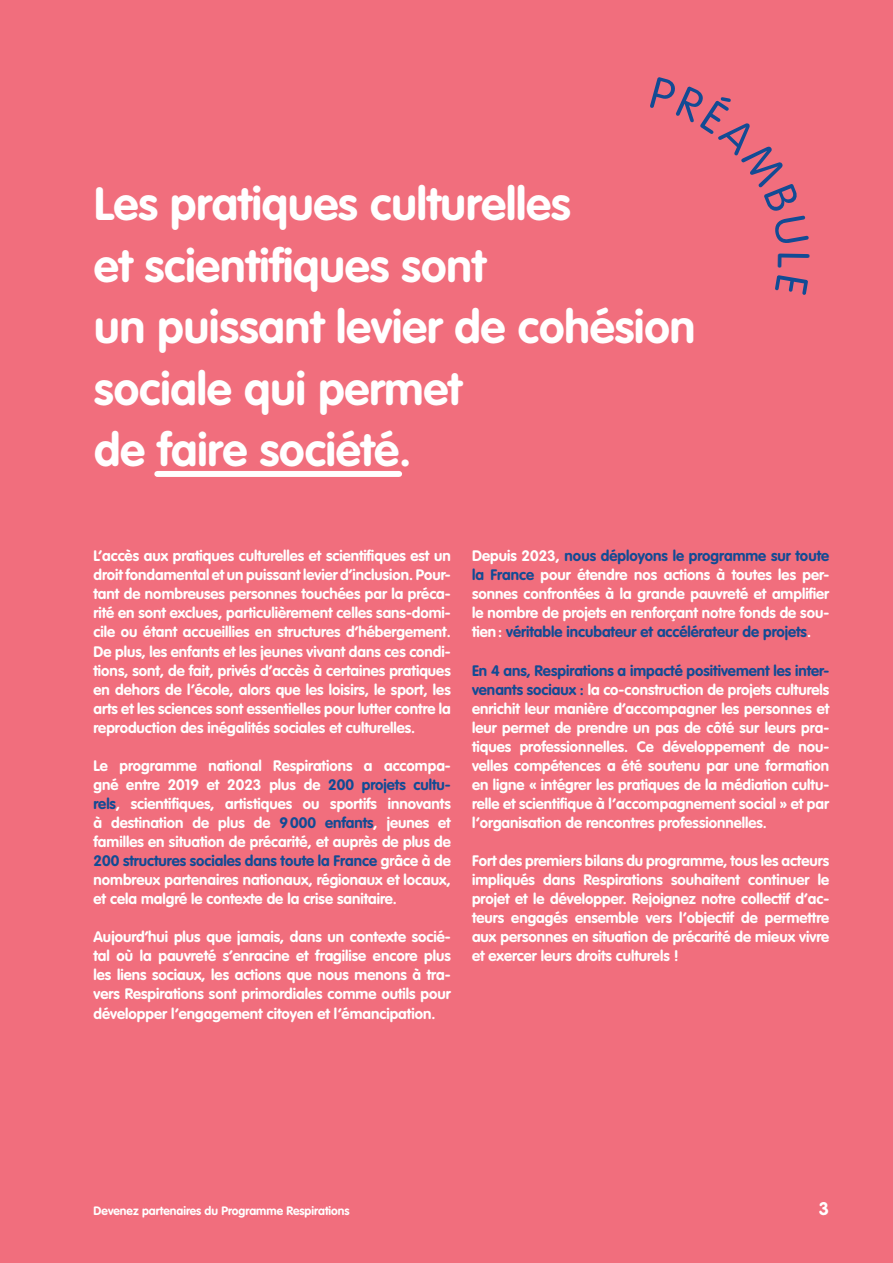
<style>
.page{position:relative;width:893px;height:1263px;background:#f16e7d}
.page>*{position:absolute;margin:0;border:0;box-sizing:border-box;transform-origin:0 0}
.t1{font:700 45.9px/61.5px "VAG Rounded LT Pro";color:#fff}
.texte_courant{font:700 18px "VAG Rounded LT Pro";color:#fff}
.texte_courant-2{font:700 15px/19px "VAG Rounded LT Pro";color:#fff;text-align:justify}
.t2{font:700 12px "VAG Rounded LT Pro";color:#fff}
.s1{color:#124b94}
</style>
<div class="page">
<div style="left:157px;top:471px;width:242px;height:6px;background:#fff"></div>
<p class="t1" style="left:94px;top:174px;width:603px">Les pratiques culturelles<br>et scientifiques sont<br>un puissant levier de cohésion sociale qui permet<br>de faire société.</p>
<p class="texte_courant-2" style="left:94px;top:547px;width:359px">L’accès aux pratiques culturelles et scientifiques est un droit fondamental et un puissant levier d’inclusion. Pour&shy;tant de nombreuses personnes touchées par la préca&shy;rité en sont exclues, particulièrement celles sans-domi&shy;cile ou étant accueillies en structures d’hébergement.<br>De plus, les enfants et les jeunes vivant dans ces condi&shy;tions, sont, de fait, privés d’accès à certaines pratiques en dehors de l’école, alors que les loisirs, le sport, les arts et les sciences sont essentielles pour lutter contre la reproduction des inégalités sociales et culturelles.</p>
<p class="texte_courant-2" style="left:94px;top:756px;width:359px">Le programme national Respirations a accompa&shy;gné entre 2019 et 2023 plus de <span class="s1">200 projets cultu&shy;rels</span>, scientifiques, artistiques ou sportifs innovants à destination de plus de <span class="s1">9000 enfants</span>, jeunes et familles en situation de précarité, et auprès de plus de <span class="s1">200 structures sociales dans toute la France</span> grâce à de nombreux partenaires nationaux, régionaux et locaux, et cela malgré le contexte de la crise sanitaire.</p>
<p class="texte_courant-2" style="left:94px;top:928px;width:359px">Aujourd’hui plus que jamais, dans un contexte socié&shy;tal où la pauvreté s’enracine et fragilise encore plus les liens sociaux, les actions que nous menons à tra&shy;vers Respirations sont primordiales comme outils pour développer l’engagement citoyen et l’émancipation.</p>
<p class="texte_courant-2" style="left:472px;top:547px;width:359px">Depuis 2023, <span class="s1">nous déployons le programme sur toute la France</span> pour étendre nos actions à toutes les per&shy;sonnes confrontées à la grande pauvreté et amplifier le nombre de projets en renforçant notre fonds de sou&shy;tien: <span class="s1">véritable incubateur et accélérateur de projets</span>.</p>
<p class="texte_courant-2" style="left:472px;top:661px;width:359px"><span class="s1">En 4 ans, Respirations a impacté positivement les inter&shy;venants sociaux :</span> la co-construction de projets culturels enrichit leur manière d’accompagner les personnes et leur permet de prendre un pas de côté sur leurs pra&shy;tiques professionnelles. Ce développement de nou&shy;velles compétences a été soutenu par une formation en ligne « intégrer les pratiques de la médiation cultu&shy;relle et scientifique à l’accompagnement social » et par l’organisation de rencontres professionnelles.</p>
<p class="texte_courant-2" style="left:472px;top:851px;width:359px">Fort des premiers bilans du programme, tous les acteurs impliqués dans Respirations souhaitent continuer le projet et le développer. Rejoignez notre collectif d’ac&shy;teurs engagés ensemble vers l’objectif de permettre aux personnes en situation de précarité de mieux vivre et exercer leurs droits culturels !</p>
<p class="t2" style="left:94px;top:1203px;width:258px">Devenez partenaires du Programme Respirations</p>
<p class="texte_courant" style="left:819px;top:1197px;width:12px">3</p>
</div>
